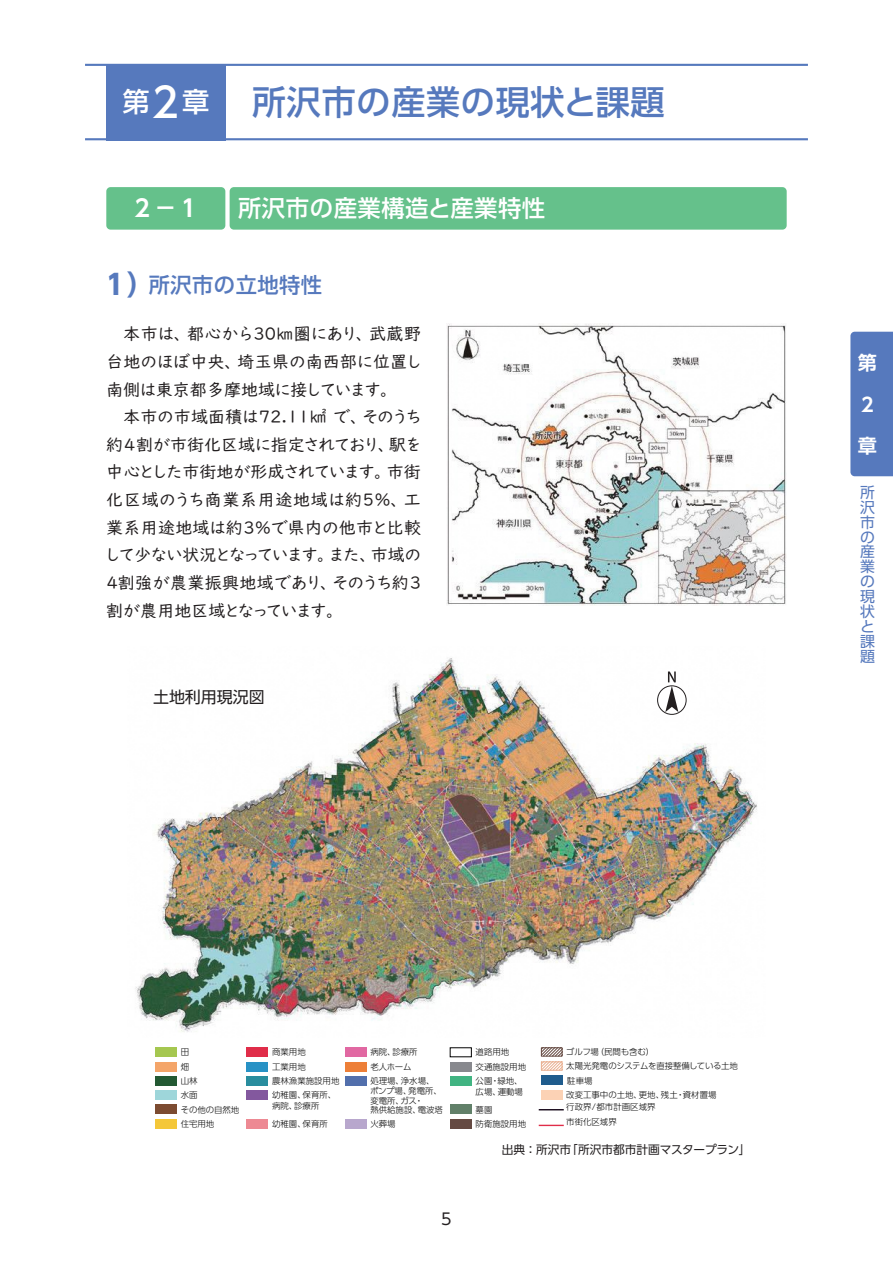
<style>
.page{position:relative;width:893px;height:1263px;background:#fff}
.page>*{position:absolute;margin:0;border:0;box-sizing:border-box;transform-origin:0 0}
.t1{font:500 34.05px "UD Shin Go Pr 6";letter-spacing:.02em;color:#5679bd}
.t2{font:500 27.15px "UD Shin Go Pr 6";color:#fff}
.t3{font:500 23.4px "UD Shin Go Pr 6";letter-spacing:.02em;color:#fff}
.t4{font:700 23.4px "UD Shin Go Pr 6 De";color:#fff}
.t5{font:500 21.3px "UD Shin Go Pr 6";letter-spacing:.02em;color:#5679bd}
.t6{font:700 19.2px/41.4px "UD Shin Go Pr 6 De";color:#fff}
.t7{font:16.95px/27.6px "UD Digi Kyokasho Pro N";letter-spacing:-.02em;color:#231f20;text-align:justify}
.t8{font:15.9px "UD Shin Go Pr 6";color:#231f20}
.t9{font:14.85px/14.9px "UD Shin Go Pr 6";color:#5679bd;text-align:justify}
.t10{font:11.7px "UD Shin Go Pr 6";color:#231f20}
.t11{font:300 8.4px/14.2px "UD Shin Go Pr 6";color:#030303}
.s1{font-size:40.8px}
.s2{font-weight:700;font-size:27.6px}
</style>
<div class="page">
<img style="left:135px;top:658px;width:622px;height:374px">
<div style="left:106px;top:64px;width:119px;height:76px;background:#5679bd"></div>
<div style="left:106px;top:187px;width:119px;height:43px;background:#65c18b;border-radius:4px"></div>
<div style="left:230px;top:187px;width:557px;height:43px;background:#65c18b;border-radius:4px"></div>
<hr style="left:85px;top:64px;width:723px;height:2px;background:#5679bd">
<hr style="left:85px;top:138px;width:723px;height:2px;background:#5679bd">
<img style="left:446px;top:323px;width:341px;height:282px">
<div style="left:658px;top:686px;width:28px;height:28px;background:#fff;border-radius:50%"></div>
<div style="left:657px;top:685px;width:30px;height:30px;border:1px solid #231f20;border-radius:50%"></div>
<svg style="left:665px;top:671px;width:13px;height:41px"></svg>
<svg style="left:539px;top:1109px;width:25px;height:1px"></svg>
<svg style="left:539px;top:1125px;width:25px;height:1px"></svg>
<div style="left:247px;top:1048px;width:21px;height:9px;background:#e02d49"></div>
<div style="left:155px;top:1048px;width:22px;height:9px;background:#a5c750"></div>
<div style="left:155px;top:1062px;width:22px;height:9px;background:#f4a569"></div>
<div style="left:155px;top:1076px;width:22px;height:9px;background:#235933"></div>
<div style="left:155px;top:1090px;width:22px;height:9px;background:#9ed6da"></div>
<div style="left:155px;top:1105px;width:22px;height:9px;background:#7c4b31"></div>
<div style="left:155px;top:1119px;width:22px;height:9px;background:#f4c739"></div>
<div style="left:247px;top:1062px;width:21px;height:9px;background:#2892c5"></div>
<div style="left:247px;top:1090px;width:21px;height:9px;background:#83589e"></div>
<div style="left:247px;top:1119px;width:21px;height:9px;background:#ed8993"></div>
<div style="left:345px;top:1048px;width:21px;height:9px;background:#e168a2"></div>
<div style="left:345px;top:1062px;width:21px;height:9px;background:#ed7f38"></div>
<div style="left:345px;top:1076px;width:21px;height:9px;background:#526fac"></div>
<div style="left:345px;top:1119px;width:21px;height:9px;background:#b8a7cd"></div>
<div style="left:450px;top:1062px;width:21px;height:9px;background:#88898e"></div>
<div style="left:450px;top:1076px;width:21px;height:9px;background:#41b482"></div>
<div style="left:450px;top:1105px;width:21px;height:9px;background:#618069"></div>
<div style="left:450px;top:1119px;width:21px;height:9px;background:#654a42"></div>
<div style="left:247px;top:1076px;width:21px;height:9px;background:#298d9e"></div>
<div style="left:541px;top:1076px;width:21px;height:9px;background:#1f5c8d"></div>
<div style="left:541px;top:1090px;width:21px;height:9px;background:#fcd2b5"></div>
<svg style="left:543px;top:1063px;width:17px;height:6px"></svg>
<div style="left:541px;top:1061px;width:21px;height:10px;border:1px solid #e9af90"></div>
<svg style="left:543px;top:1049px;width:17px;height:5px"></svg>
<div style="left:541px;top:1047px;width:21px;height:9px;border:1px solid #654a42"></div>
<div style="left:850px;top:332px;width:43px;height:144px;background:#5679bd"></div>
<h2 class="t2" style="left:122px;top:80px;width:88px">第<span class="s1">２</span>章</h2>
<h1 class="t1" style="left:252px;top:74px;width:414px">所沢市の産業の現状と課題</h1>
<h3 class="t4" style="left:130px;top:189px;width:72px">２－１</h3>
<h3 class="t3" style="left:238px;top:189px;width:309px">所沢市の産業構造と産業特性</h3>
<p class="t5" style="left:101px;top:268px;width:222px"><span class="s2">１）</span>所沢市の立地特性</p>
<p class="t7" style="left:106px;top:319px;width:318px;text-indent:17px">本市は、都心から30㎞圏にあり、武蔵野台地のほぼ中央、埼玉県の南西部に位置し南側は東京都多摩地域に接しています。</p>
<p class="t7" style="left:104px;top:402px;width:320px;text-indent:20px">本市の市域面積は72.11㎢ で、そのうち約4割が市街化区域に指定されており、駅を中心とした市街地が形成されています。市街化区域のうち商業系用途地域は約5％、工業系用途地域は約3％で県内の他市と比較して少ない状況となっています。また、市域の４割強が農業振興地域であり、そのうち約3割が農用地区域となっています。</p>
<p class="t8" style="left:153px;top:684px;width:113px">土地利用現況図</p>
<p class="t6" style="left:858px;top:341px;width:20px">第<br>２章</p>
<p class="t9" style="left:860px;top:484px;width:16px">所沢市の産業の現状と課題</p>
<p class="t11" style="left:181px;top:1045px;width:60px">田<br>畑<br>山林<br>水面<br>その他の自然地住宅用地</p>
<p class="t11" style="left:272px;top:1045px;width:69px">商業用地<br>工業用地<br>農林漁業施設用地幼稚園、保育所、</p>
<p class="t11" style="left:272px;top:1096px;width:57px;line-height:18px">病院、診療所幼稚園、保育所</p>
<p class="t11" style="left:370px;top:1045px;width:66px">病院、診療所<br>老人ホーム<br>処理場、浄水場、</p>
<p class="t11" style="left:370px;top:1085px;width:74px;line-height:9.8px">ポンプ場、発電所、変電所、ガス・<br>熱供給施設、電波塔</p>
<p class="t11" style="left:370px;top:1116px;width:27px">火葬場</p>
<p class="t8" style="left:441px;top:1206px;width:12px">5</p>
<p class="t11" style="left:476px;top:1045px;width:35px">道路用地</p>
<p class="t11" style="left:476px;top:1075px;width:49px;line-height:10.5px">公園・緑地、広場、運動場</p>
<p class="t11" style="left:476px;top:1059px;width:52px">交通施設用地</p>
<p class="t11" style="left:476px;top:1102px;width:52px">墓園<br>防衛施設用地</p>
<p class="t11" style="left:566px;top:1044px;width:173px">ゴルフ場（民間も含む）<br>太陽光発電のシステムを直接整備している土地駐車場<br>改変工事中の土地、更地、残土・資材置場</p>
<p class="t11" style="left:566px;top:1098px;width:91px;line-height:15.6px">行政界/都市計画区域界市街化区域界</p>
<p class="t10" style="left:502px;top:1140px;width:250px">出典：所沢市「所沢市都市計画マスタープラン」</p>
</div>
